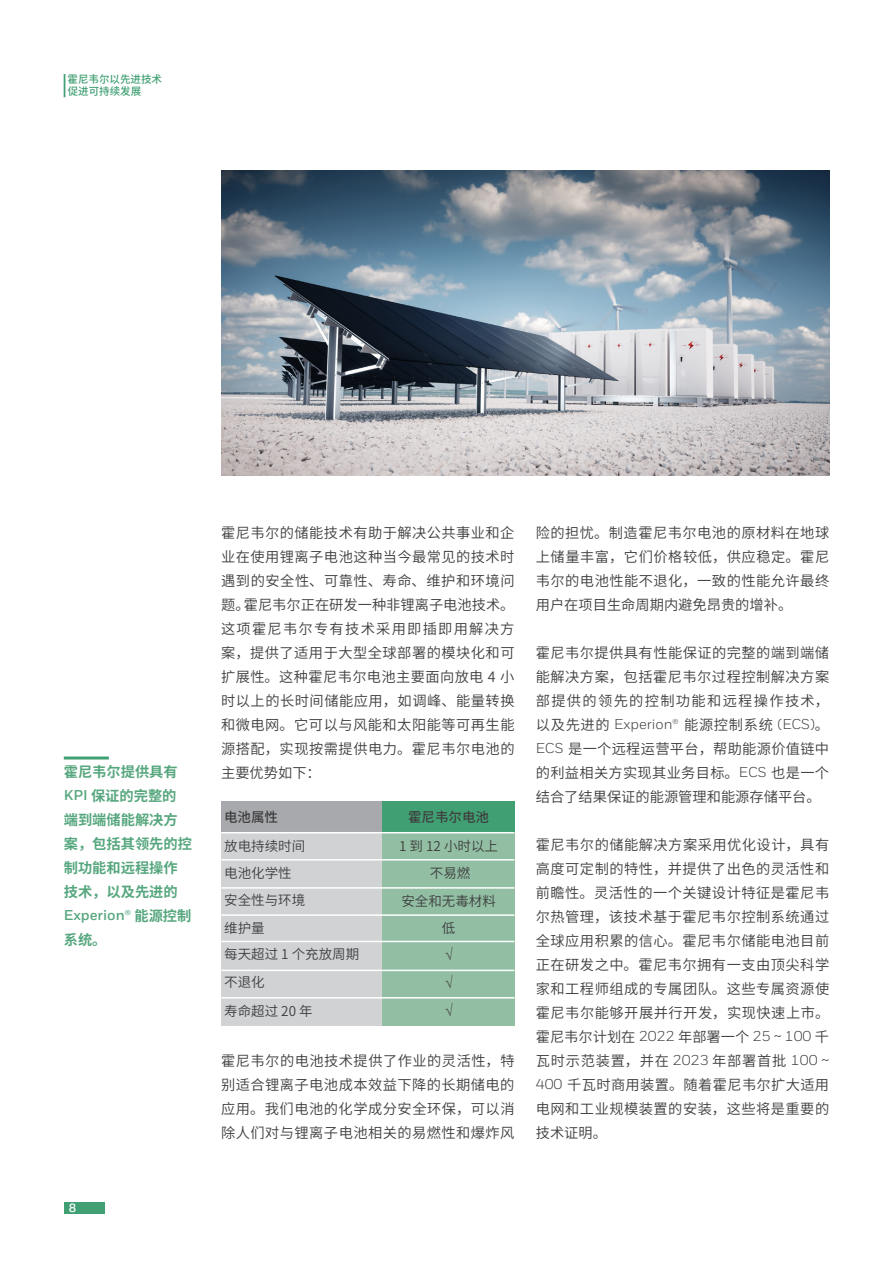
<style>
.page{position:relative;width:893px;height:1263px;background:#fff}
.page>*{position:absolute;margin:0;border:0;box-sizing:border-box;transform-origin:0 0}
.正文{font:14.25px/24px "Source Han Sans SC";letter-spacing:.03em;color:#3e3e3f;text-align:justify}
.正文-2{font:700 14.25px/24px "Source Han Sans SC";color:#57a77e}
.正文-3{font:13.5px "Source Han Sans SC";color:#3e3e3f}
.正文-4{font:500 13.5px "Source Han Sans SC";color:#3e3e3f}
.t1{font:700 12px "Honeywell Sans";color:#fff}
.t2{font:500 10.5px/12.6px "Source Han Sans SC";color:#41a073}
.s1{font-family:"Honeywell Sans"}
</style>
<div class="page">
<div style="left:64px;top:1202px;width:41px;height:12px;background:#41a073"></div>
<svg style="left:64px;top:74px;width:1px;height:23px"></svg>
<img style="left:221px;top:170px;width:608px;height:306px">
<hr style="left:64px;top:756px;width:45px;height:3px;background:#41a073">
<div style="left:221px;top:801px;width:163px;height:32px;background:#a8a9ad"></div>
<div style="left:383px;top:801px;width:132px;height:32px;background:#41a073"></div>
<div style="left:221px;top:833px;width:163px;height:28px;background:#d1d2d4"></div>
<div style="left:383px;top:833px;width:132px;height:28px;background:#92bfa3"></div>
<div style="left:221px;top:915px;width:163px;height:27px;background:#d1d2d4"></div>
<div style="left:383px;top:915px;width:132px;height:27px;background:#92bfa3"></div>
<div style="left:221px;top:861px;width:163px;height:27px;background:#d1d2d4"></div>
<div style="left:383px;top:861px;width:132px;height:27px;background:#92bfa3"></div>
<div style="left:221px;top:942px;width:163px;height:28px;background:#d1d2d4"></div>
<div style="left:383px;top:942px;width:132px;height:28px;background:#92bfa3"></div>
<div style="left:221px;top:889px;width:163px;height:27px;background:#d1d2d4"></div>
<div style="left:383px;top:889px;width:132px;height:27px;background:#92bfa3"></div>
<div style="left:221px;top:970px;width:163px;height:28px;background:#d1d2d4"></div>
<div style="left:383px;top:970px;width:132px;height:28px;background:#92bfa3"></div>
<div style="left:221px;top:998px;width:163px;height:27px;background:#d1d2d4"></div>
<div style="left:383px;top:998px;width:132px;height:27px;background:#92bfa3"></div>
<hr style="left:221px;top:832px;width:293px;height:1px;background:#fff">
<hr style="left:221px;top:859px;width:293px;height:1px;background:#fff">
<hr style="left:221px;top:887px;width:293px;height:2px;background:#fff">
<hr style="left:221px;top:914px;width:293px;height:2px;background:#fff">
<hr style="left:221px;top:941px;width:293px;height:1px;background:#fff">
<hr style="left:221px;top:970px;width:293px;height:1px;background:#fff">
<hr style="left:221px;top:997px;width:293px;height:1px;background:#fff">
<p class="t2" style="left:68px;top:73px;width:96px">霍尼韦尔以先进技术促进可持续发展</p>
<p class="正文" style="left:221px;top:521px;width:295px">霍尼韦尔的储能技术有助于解决公共事业和企业在使用锂离子电池这种当今最常见的技术时遇到的安全性、可靠性、寿命、维护和环境问题。霍尼韦尔正在研发一种非锂离子电池技术。这项霍尼韦尔专有技术采用即插即用解决方案，提供了适用于大型全球部署的模块化和可扩展性。这种霍尼韦尔电池主要面向放电 4 小时以上的长时间储能应用，如调峰、能量转换和微电网。它可以与风能和太阳能等可再生能源搭配，实现按需提供电力。霍尼韦尔电池的</p>
<p class="正文-2" style="left:64px;top:760px;width:115px">霍尼韦尔提供具有</p>
<p class="正文" style="left:221px;top:761px;width:101px">主要优势如下：</p>
<p class="正文-2" style="left:64px;top:784px;width:130px"><span class="s1">KPI</span> 保证的完整的端到端储能解决方案，包括其领先的控制功能和远程操作技术，以及先进的<br><span class="s1">Experion®</span> 能源控制系统。</p>
<p class="正文-4" style="left:224px;top:810px;width:55px">电池属性</p>
<p class="正文-3" style="left:224px;top:839px;width:82px">放电持续时间</p>
<p class="正文-3" style="left:224px;top:865px;width:69px">电池化学性</p>
<p class="正文-3" style="left:224px;top:892px;width:82px">安全性与环境</p>
<p class="正文-3" style="left:224px;top:920px;width:42px">维护量</p>
<p class="正文-3" style="left:224px;top:947px;width:136px">每天超过 1 个充放周期</p>
<p class="正文-3" style="left:224px;top:975px;width:42px">不退化</p>
<p class="正文-3" style="left:224px;top:1003px;width:90px">寿命超过 20 年</p>
<p class="正文-4" style="left:408px;top:810px;width:82px">霍尼韦尔电池</p>
<p class="正文-3" style="left:399px;top:839px;width:100px">1 到 12 小时以上</p>
<p class="正文-3" style="left:430px;top:865px;width:42px">不易燃</p>
<p class="正文-3" style="left:401px;top:893px;width:96px">安全和无毒材料</p>
<p class="正文-3" style="left:442px;top:920px;width:15px">低</p>
<p class="正文" style="left:221px;top:1049px;width:295px">霍尼韦尔的电池技术提供了作业的灵活性，特别适合锂离子电池成本效益下降的长期储电的应用。我们电池的化学成分安全环保，可以消除人们对与锂离子电池相关的易燃性和爆炸风</p>
<p class="正文" style="left:536px;top:521px;width:295px">险的担忧。制造霍尼韦尔电池的原材料在地球上储量丰富，它们价格较低，供应稳定。霍尼韦尔的电池性能不退化，一致的性能允许最终用户在项目生命周期内避免昂贵的增补。</p>
<p class="正文" style="left:536px;top:641px;width:295px">霍尼韦尔提供具有性能保证的完整的端到端储能解决方案，包括霍尼韦尔过程控制解决方案部提供的领先的控制功能和远程操作技术，以及先进的 <span class="s1">Experion®</span> 能源控制系统 <span class="s1">(ECS)</span>。<span class="s1">ECS</span> 是一个远程运营平台，帮助能源价值链中的利益相关方实现其业务目标。<span class="s1">ECS</span> 也是一个结合了结果保证的能源管理和能源存储平台。</p>
<p class="正文" style="left:536px;top:833px;width:295px">霍尼韦尔的储能解决方案采用优化设计，具有高度可定制的特性，并提供了出色的灵活性和前瞻性。灵活性的一个关键设计特征是霍尼韦尔热管理，该技术基于霍尼韦尔控制系统通过全球应用积累的信心。霍尼韦尔储能电池目前正在研发之中。霍尼韦尔拥有一支由顶尖科学家和工程师组成的专属团队。这些专属资源使霍尼韦尔能够开展并行开发，实现快速上市。霍尼韦尔计划在 <span class="s1">2022</span> 年部署一个 <span class="s1">25 ~ 100</span> 千瓦时示范装置，并在 <span class="s1">2023</span> 年部署首批 <span class="s1">100 ~ 400</span> 千瓦时商用装置。随着霍尼韦尔扩大适用电网和工业规模装置的安装，这些将是重要的技术证明。</p>
<p class="t1" style="left:69px;top:1200px;width:9px">8</p>
</div>
